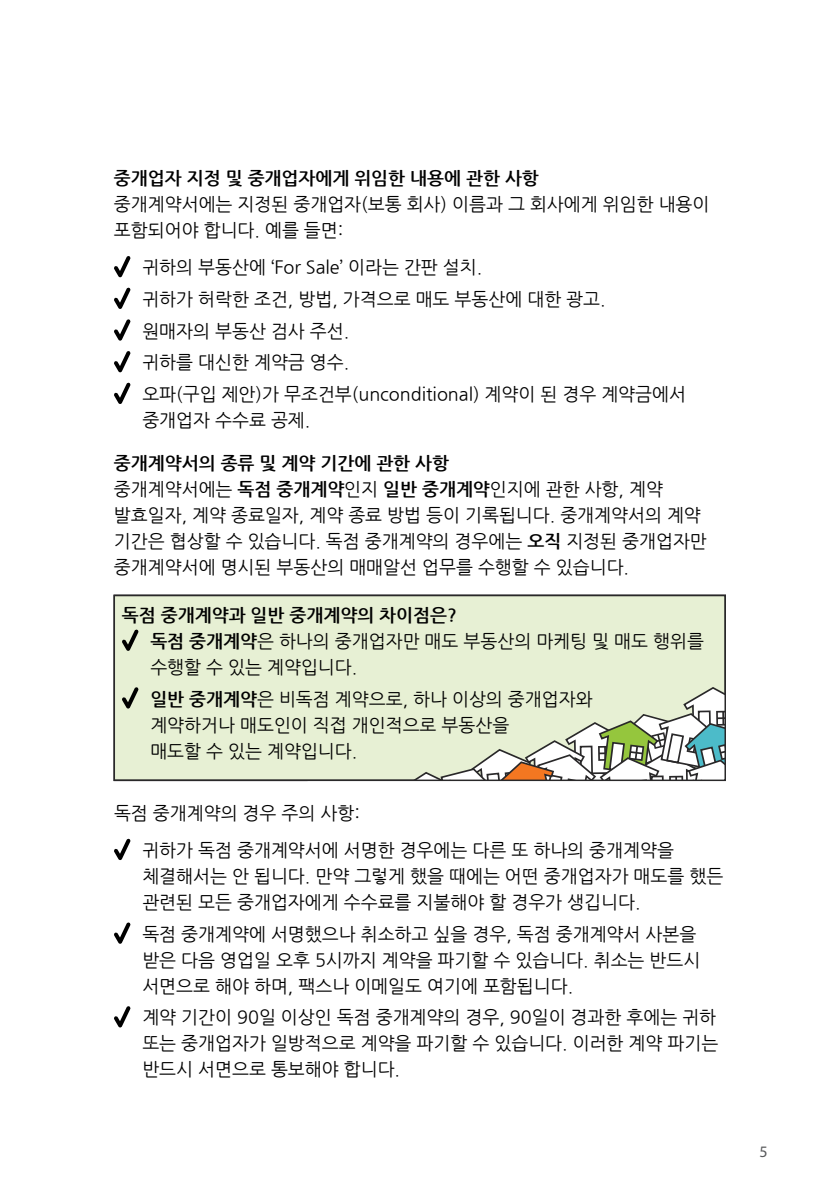
<style>
.page{position:relative;width:840px;height:1191px;background:#fff}
.page>*{position:absolute;margin:0;border:0;box-sizing:border-box;transform-origin:0 0}
.t1{font:18px/26px "Nanum Gothic";color:#000}
.t2{font:700 18px "Nanum Gothic";color:#000}
.t3{font:16px "Myriad Pro";color:#58595b}
.s1{font-weight:700}
</style>
<div class="page">
<div style="left:113px;top:594px;width:612px;height:187px;background:#e7f0d4"></div>
<svg style="left:307px;top:629px;width:419px;height:153px"></svg>
<div style="left:113px;top:594px;width:612px;height:187px;border:2px solid #292829"></div>
<svg style="left:114px;top:256px;width:17px;height:21px"></svg>
<svg style="left:114px;top:287px;width:17px;height:22px"></svg>
<svg style="left:114px;top:319px;width:17px;height:22px"></svg>
<svg style="left:114px;top:351px;width:17px;height:21px"></svg>
<svg style="left:114px;top:382px;width:17px;height:22px"></svg>
<svg style="left:122px;top:629px;width:17px;height:22px"></svg>
<svg style="left:122px;top:687px;width:17px;height:21px"></svg>
<svg style="left:114px;top:838px;width:17px;height:22px"></svg>
<svg style="left:114px;top:922px;width:17px;height:21px"></svg>
<svg style="left:114px;top:1006px;width:17px;height:21px"></svg>
<p class="t2" style="left:114px;top:169px;width:426px">중개업자 지정 및 중개업자에게 위임한 내용에 관한 사항</p>
<p class="t1" style="left:114px;top:191px;width:596px">중개계약서에는 지정된 중개업자(보통 회사) 이름과 그 회사에게 위임한 내용이 포함되어야 합니다. 예를 들면:</p>
<p class="t1" style="left:142px;top:252px;width:545px;line-height:31.6px">귀하의 부동산에 ‘For Sale’ 이라는 간판 설치.<br>귀하가 허락한 조건, 방법, 가격으로 매도 부동산에 대한 광고.<br>원매자의 부동산 검사 주선.<br>귀하를 대신한 계약금 영수.<br>오파(구입 제안)가 무조건부(unconditional) 계약이 된 경우 계약금에서</p>
<p class="t1" style="left:142px;top:407px;width:169px">중개업자 수수료 공제.</p>
<p class="t1" style="left:114px;top:450px;width:594px"><span class="s1">중개계약서의 종류 및 계약 기간에 관한 사항<br></span>중개계약서에는 <span class="s1">독점 중개계약</span>인지 <span class="s1">일반 중개계약</span>인지에 관한 사항, 계약 발효일자, 계약 종료일자, 계약 종료 방법 등이 기록됩니다. 중개계약서의 계약 기간은 협상할 수 있습니다. 독점 중개계약의 경우에는 <span class="s1">오직</span> 지정된 중개업자만 중개계약서에 명시된 부동산의 매매알선 업무를 수행할 수 있습니다.</p>
<p class="t1" style="left:150px;top:602px;width:554px;text-indent:-28px"><span class="s1">독점 중개계약과 일반 중개계약의 차이점은?<br>독점 중개계약</span>은 하나의 중개업자만 매도 부동산의 마케팅 및 매도 행위를 수행할 수 있는 계약입니다.</p>
<p class="t1" style="left:150px;top:686px;width:443px"><span class="s1">일반 중개계약</span>은 비독점 계약으로, 하나 이상의 중개업자와 계약하거나 매도인이 직접 개인적으로 부동산을<br>매도할 수 있는 계약입니다.</p>
<p class="t1" style="left:142px;top:794px;width:533px;line-height:37.4px;text-indent:-28px">독점 중개계약의 경우 주의 사항:<br>귀하가 독점 중개계약서에 서명한 경우에는 다른 또 하나의 중개계약을</p>
<p class="t1" style="left:142px;top:863px;width:582px">체결해서는 안 됩니다. 만약 그렇게 했을 때에는 어떤 중개업자가 매도를 했든 관련된 모든 중개업자에게 수수료를 지불해야 할 경우가 생깁니다.</p>
<p class="t1" style="left:142px;top:921px;width:559px">독점 중개계약에 서명했으나 취소하고 싶을 경우, 독점 중개계약서 사본을 받은 다음 영업일 오후 5시까지 계약을 파기할 수 있습니다. 취소는 반드시 서면으로 해야 하며, 팩스나 이메일도 여기에 포함됩니다.</p>
<p class="t1" style="left:142px;top:1005px;width:577px;text-align:justify">계약 기간이 90일 이상인 독점 중개계약의 경우, 90일이 경과한 후에는 귀하 또는 중개업자가 일방적으로 계약을 파기할 수 있습니다. 이러한 계약 파기는 반드시 서면으로 통보해야 합니다.</p>
<p class="t3" style="left:759px;top:1141px;width:10px">5</p>
</div>
